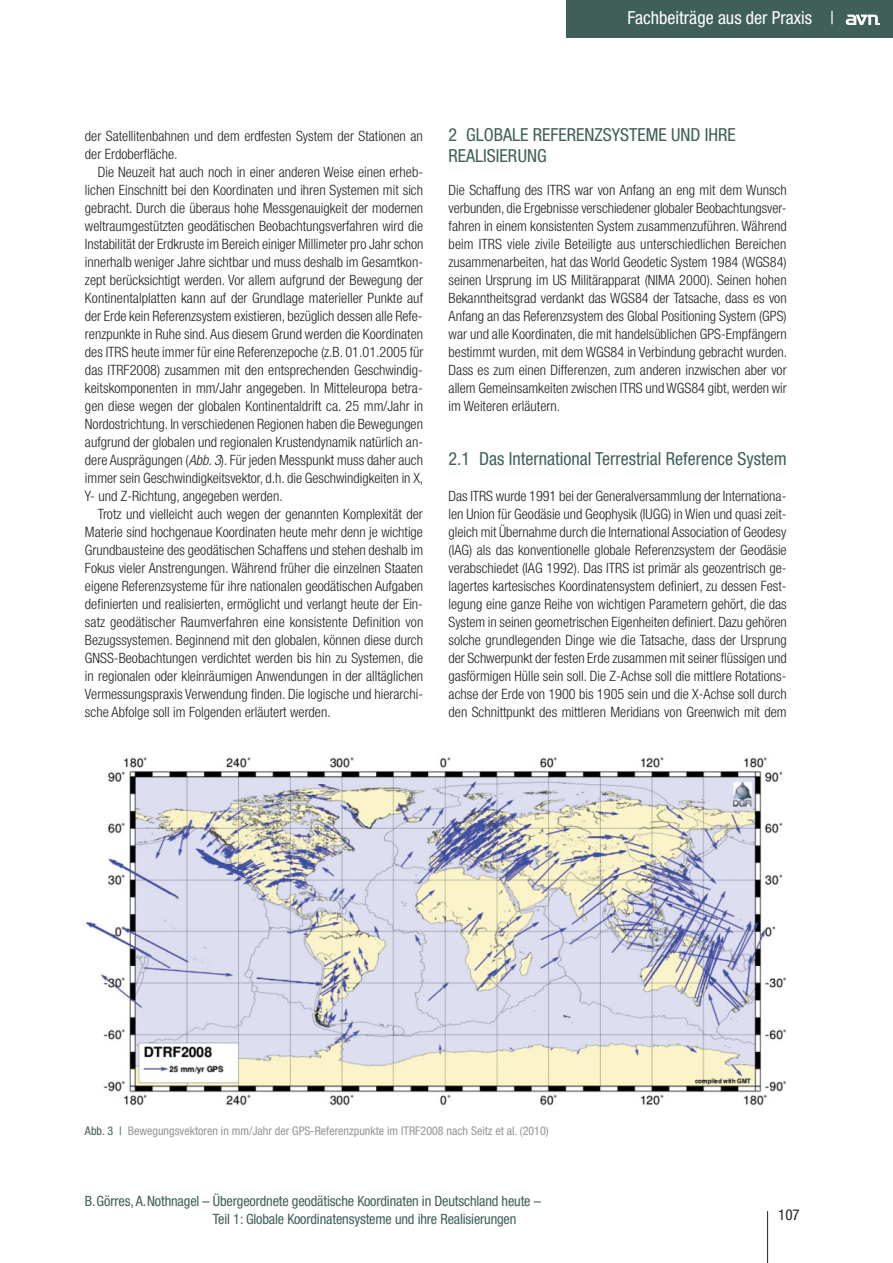
<style>
.page{position:relative;width:893px;height:1263px;background:#fff}
.page>*{position:absolute;margin:0;border:0;box-sizing:border-box;transform-origin:0 0}
.t1{font:condensed 18px/21px "Helvetica Neue LT Std";color:#405f59}
.t2{font:condensed 18px "Helvetica Neue LT Std";color:#fff}
.t3{font:condensed 15px "Helvetica Neue LT Std";color:#231f20}
.t4{font:300 condensed 14.25px/18px "Helvetica Neue LT Std";color:#231f20;text-align:justify}
.t5{font:condensed 14.25px/18px "Helvetica Neue LT Std";letter-spacing:-.01em;color:#405f59}
.t6{font:condensed 12px "Helvetica Neue LT Std";color:#939598}
.s1{font-style:italic}
.s2{color:#405f59}
</style>
<div class="page">
<hr style="left:767px;top:1211px;width:1px;height:52px;background:#231f20">
<div style="left:566px;top:0;width:327px;height:38px;background:#405f59"></div>
<svg style="left:846px;top:15px;width:34px;height:10px"></svg>
<img style="left:85px;top:757px;width:701px;height:348px">
<p class="t2" style="left:627px;top:11px;width:208px">Fachbeiträge aus der Praxis |</p>
<p class="t4" style="left:85px;top:128px;width:339px">der Satellitenbahnen und dem erdfesten System der Stationen an der Erdoberfläche.</p>
<p class="t4" style="left:85px;top:164px;width:340px;text-indent:13px">Die Neuzeit hat auch noch in einer anderen Weise einen erheb&shy;lichen Einschnitt bei den Koordinaten und ihren Systemen mit sich gebracht. Durch die überaus hohe Messgenauigkeit der modernen weltraumgestützten geodätischen Beobachtungsverfahren wird die Instabilität der Erdkruste im Bereich einiger Millimeter pro Jahr schon innerhalb weniger Jahre sichtbar und muss deshalb im Gesamtkon&shy;zept berücksichtigt werden. Vor allem aufgrund der Bewegung der Kontinentalplatten kann auf der Grundlage materieller Punkte auf der Erde kein Referenzsystem existieren, bezüglich dessen alle Refe&shy;renzpunkte in Ruhe sind. Aus diesem Grund werden die Koordinaten des ITRS heute immer für eine Referenzepoche (z.B. 01.01.2005 für das ITRF2008) zusammen mit den entsprechenden Geschwindig&shy;keitskomponenten in mm/Jahr angegeben. In Mitteleuropa betra&shy;gen diese wegen der globalen Kontinentaldrift ca. 25 mm/Jahr in Nordostrichtung. In verschiedenen Regionen haben die Bewegungen aufgrund der globalen und regionalen Krustendynamik natürlich an&shy;dere Ausprägungen (<span class="s1">Abb. 3</span>). Für jeden Messpunkt muss daher auch immer sein Geschwindigkeitsvektor, d.h. die Geschwindigkeiten in X, Y- und Z-Richtung, angegeben werden.</p>
<p class="t4" style="left:85px;top:506px;width:340px;text-indent:13px">Trotz und vielleicht auch wegen der genannten Komplexität der Materie sind hochgenaue Koordinaten heute mehr denn je wichtige Grundbausteine des geodätischen Schaffens und stehen deshalb im Fokus vieler Anstrengungen. Während früher die einzelnen Staaten eigene Referenzsysteme für ihre nationalen geodätischen Aufgaben definierten und realisierten, ermöglicht und verlangt heute der Ein&shy;satz geodätischer Raumverfahren eine konsistente Definition von Bezugssystemen. Beginnend mit den globalen, können diese durch GNSS-Beobachtungen verdichtet werden bis hin zu Systemen, die in regionalen oder kleinräumigen Anwendungen in der alltäglichen Vermessungspraxis Verwendung finden. Die logische und hierarchi&shy;sche Abfolge soll im Folgenden erläutert werden.</p>
<p class="t1" style="left:449px;top:126px;width:289px">2 GLOBALE REFERENZSYSTEME UND IHRE<br>REALISIERUNG</p>
<p class="t4" style="left:449px;top:182px;width:340px">Die Schaffung des ITRS war von Anfang an eng mit dem Wunsch verbunden, die Ergebnisse verschiedener globaler Beobachtungsver&shy;fahren in einem konsistenten System zusammenzuführen. Während beim ITRS viele zivile Beteiligte aus unterschiedlichen Bereichen zusammenarbeiten, hat das World Geodetic System 1984 (WGS84) seinen Ursprung im US Militärapparat (NIMA 2000). Seinen hohen Bekanntheitsgrad verdankt das WGS84 der Tatsache, dass es von Anfang an das Referenzsystem des Global Positioning System (GPS) war und alle Koordinaten, die mit handelsüblichen GPS-Empfängern bestimmt wurden, mit dem WGS84 in Verbindung gebracht wurden.<br>Dass es zum einen Differenzen, zum anderen inzwischen aber vor allem Gemeinsamkeiten zwischen ITRS und WGS84 gibt, werden wir im Weiteren erläutern.</p>
<p class="t1" style="left:449px;top:450px;width:340px">2.1 Das International Terrestrial Reference System</p>
<p class="t4" style="left:449px;top:488px;width:340px">Das ITRS wurde 1991 bei der Generalversammlung der Internationa&shy;len Union für Geodäsie und Geophysik (IUGG) in Wien und quasi zeit&shy;gleich mit Übernahme durch die International Association of Geodesy (IAG) als das konventionelle globale Referenzsystem der Geodäsie verabschiedet (IAG 1992). Das ITRS ist primär als geozentrisch ge&shy;lagertes kartesisches Koordinatensystem definiert, zu dessen Fest&shy;legung eine ganze Reihe von wichtigen Parametern gehört, die das System in seinen geometrischen Eigenheiten definiert. Dazu gehören solche grundlegenden Dinge wie die Tatsache, dass der Ursprung der Schwerpunkt der festen Erde zusammen mit seiner flüssigen und gasförmigen Hülle sein soll. Die Z-Achse soll die mittlere Rotations&shy;achse der Erde von 1900 bis 1905 sein und die X-Achse soll durch den Schnittpunkt des mittleren Meridians von Greenwich mit dem</p>
<p class="t6" style="left:85px;top:1127px;width:465px"><span class="s2">Abb. 3 |</span> Bewegungsvektoren in mm/Jahr der GPS-Referenzpunkte im ITRF2008 nach Seitz et al. (2010)</p>
<p class="t5" style="left:213px;top:1193px;width:329px;text-indent:-128px">B. Görres, A. Nothnagel – Übergeordnete geodätische Koordinaten in Deutschland heute –<br>Teil 1: Globale Koordinatensysteme und ihre Realisierungen</p>
<p class="t3" style="left:778px;top:1210px;width:23px">107</p>
</div>
